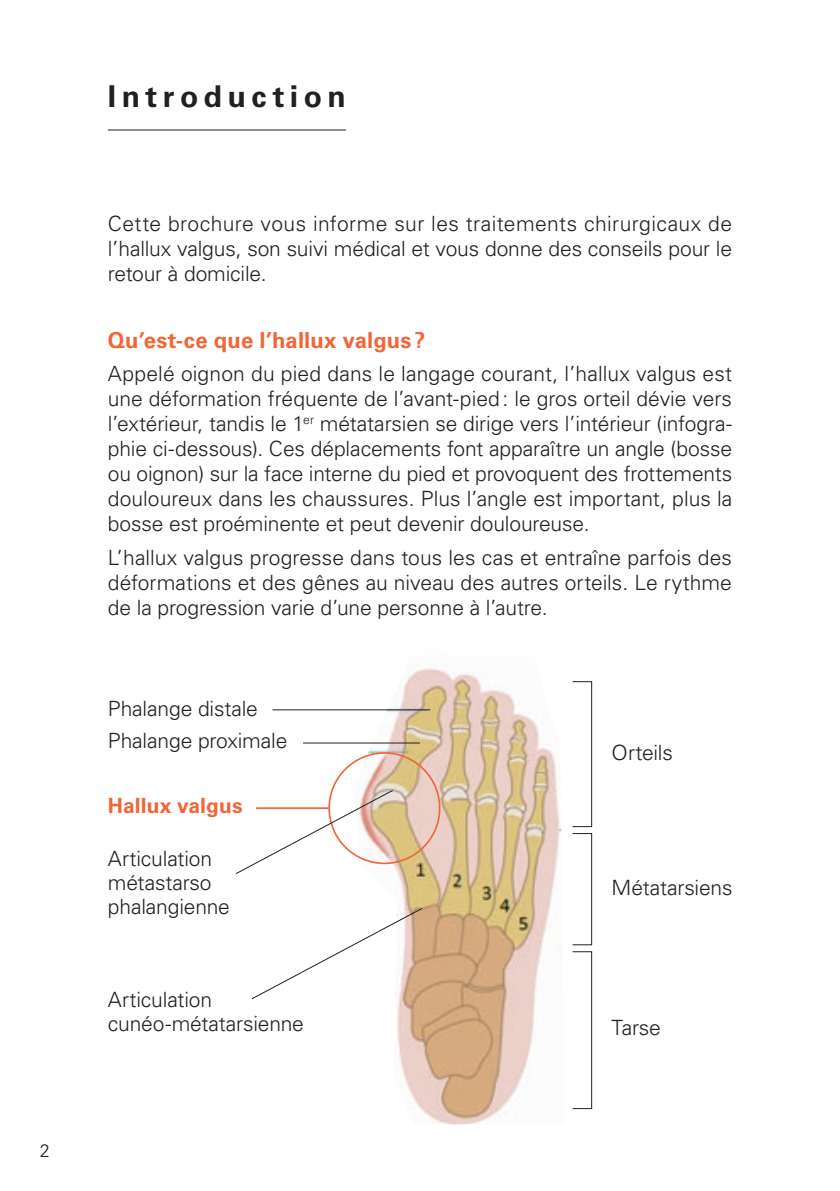
<style>
.page{position:relative;width:840px;height:1191px;background:#fff}
.page>*{position:absolute;margin:0;border:0;box-sizing:border-box;transform-origin:0 0}
.t1{font:700 30px "Univers LT Std";letter-spacing:.185em;color:#231f20}
.t2{font:700 22px "Univers LT Std";letter-spacing:.01em;color:#f26537}
.t3{font:300 21px/25px "Univers LT Std";letter-spacing:-.01em;color:#231f20;text-align:justify}
.t4{font:700 21px "Univers LT Std";letter-spacing:.005em;color:#f26537}
.t5{font:300 18px "Univers LT Std";color:#231f20}
</style>
<div class="page">
<hr style="left:108px;top:129px;width:238px;height:1px;background:#231f20">
<img style="left:354px;top:668px;width:208px;height:456px">
<hr style="left:303px;top:742px;width:117px;height:1px;background:#231f20">
<svg style="left:236px;top:789px;width:157px;height:85px"></svg>
<svg style="left:251px;top:907px;width:171px;height:92px"></svg>
<hr style="left:272px;top:709px;width:158px;height:1px;background:#231f20">
<p class="t5" style="left:40px;top:1139px;width:12px">2</p>
<h1 class="t1" style="left:108px;top:79px;width:239px">Introduction</h1>
<p class="t3" style="left:108px;top:211px;width:625px">Cette brochure vous informe sur les traitements chirurgicaux de l’hallux valgus, son suivi médical et vous donne des conseils pour le retour à domicile.</p>
<p class="t2" style="left:108px;top:327px;width:319px">Qu’est-ce que l’hallux valgus ?</p>
<p class="t3" style="left:108px;top:361px;width:625px">Appelé oignon du pied dans le langage courant, l’hallux valgus est une déformation fréquente de l’avant-pied: le gros orteil dévie vers l’extérieur, tandis le 1<sup>er</sup> métatarsien se dirige vers l’intérieur (infogra&shy;phie ci-dessous). Ces déplacements font apparaître un angle (bosse ou oignon) sur la face interne du pied et provoquent des frottements douloureux dans les chaussures. Plus l’angle est important, plus la bosse est proéminente et peut devenir douloureuse.</p>
<p class="t3" style="left:108px;top:545px;width:625px">L’hallux valgus progresse dans tous les cas et entraîne parfois des déformations et des gênes au niveau des autres orteils. Le rythme de la progression varie d’une personne à l’autre.</p>
<p class="t3" style="left:108px;top:695px;width:151px">Phalange distale</p>
<p class="t3" style="left:108px;top:728px;width:181px">Phalange proximale</p>
<p class="t4" style="left:108px;top:793px;width:136px">Hallux valgus</p>
<p class="t3" style="left:108px;top:846px;width:124px;line-height:24px;text-align:left">Articulation métastarso phalangienne</p>
<p class="t3" style="left:108px;top:987px;width:197px;line-height:24px">Articulation cunéo-métatarsienne</p>
<p class="t3" style="left:611px;top:740px;width:63px">Orteils</p>
<p class="t3" style="left:611px;top:875px;width:122px">Métatarsiens</p>
<p class="t3" style="left:611px;top:1015px;width:51px">Tarse</p>
</div>
